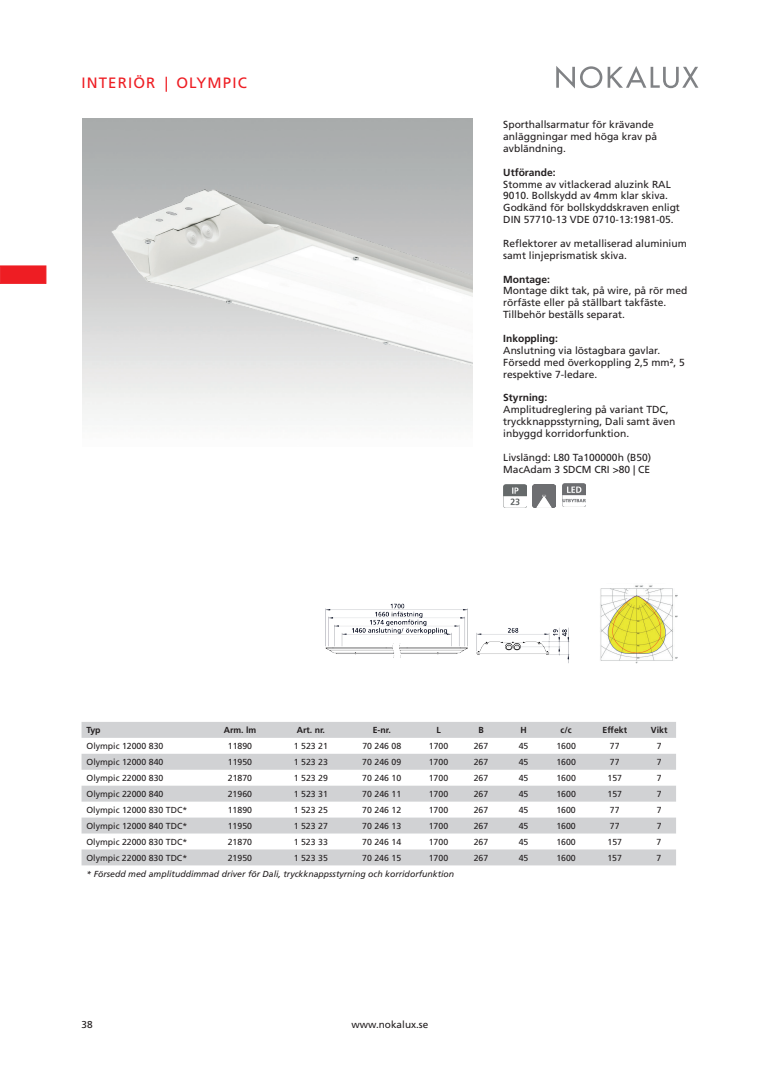
<style>
.page{position:relative;width:780px;height:1088px;background:#fff}
.page>*{position:absolute;margin:0;border:0;box-sizing:border-box;transform-origin:0 0}
.t1{font:15px "Frutiger LT Std";letter-spacing:.075em;color:#ee1d23}
.t2{font:10.25px/11.9px "Frutiger LT Std";color:#231f20}
.t3{font:700 10.25px "Frutiger LT Std";color:#231f20}
.t4{font:10px "Frutiger LT Std";color:#231f20}
.t5{font:8.75px "Frutiger LT Std";color:#231f20}
.t6{font:italic 8.75px "Frutiger LT Std";color:#231f20}
.t7{font:700 8.75px "Frutiger LT Std";color:#231f20}
</style>
<div class="page">
<div style="left:0;top:266px;width:46px;height:17px;background:#ee1d23"></div>
<svg style="left:556px;top:66px;width:142px;height:23px"></svg>
<svg style="left:81px;top:722px;width:595px;height:143px;fill:#d1d2d4"></svg>
<img style="left:600px;top:585px;width:77px;height:79px">
<img style="left:325px;top:603px;width:245px;height:60px">
<img style="left:82px;top:156px;width:390px;height:247px">
<img style="left:503px;top:484px;width:23px;height:23px">
<img style="left:533px;top:484px;width:22px;height:23px">
<img style="left:562px;top:484px;width:23px;height:23px">
<h1 class="t1" style="left:81px;top:74px;width:167px">INTERIÖR | OLYMPIC</h1>
<p class="t2" style="left:503px;top:119px;width:155px">Sporthallsarmatur för krävande anläggningar med höga krav på avbländning.</p>
<p class="t3" style="left:503px;top:166px;width:54px">Utförande:</p>
<p class="t2" style="left:503px;top:178px;width:178px">Stomme av vitlackerad aluzink RAL 9010. Bollskydd av 4mm klar skiva.<br>Godkänd för bollskyddskraven enligt DIN 57710-13 VDE 0710-13:1981-05.</p>
<p class="t2" style="left:503px;top:237px;width:185px">Reflektorer av metalliserad aluminium samt linjeprismatisk skiva.</p>
<p class="t3" style="left:503px;top:273px;width:48px">Montage:</p>
<p class="t2" style="left:503px;top:285px;width:185px">Montage dikt tak, på wire, på rör med rörfäste eller på ställbart takfäste.<br>Tillbehör beställs separat.</p>
<p class="t3" style="left:503px;top:332px;width:56px">Inkoppling:</p>
<p class="t2" style="left:503px;top:344px;width:183px">Anslutning via löstagbara gavlar.<br>Försedd med överkoppling 2,5 mm², 5 respektive 7-ledare.</p>
<p class="t3" style="left:503px;top:392px;width:46px">Styrning:</p>
<p class="t2" style="left:503px;top:404px;width:174px">Amplitudreglering på variant TDC, tryckknappsstyrning, Dali samt även inbyggd korridorfunktion.</p>
<p class="t2" style="left:503px;top:451px;width:149px">Livslängd: L80 Ta100000h (B50)<br>MacAdam 3 SDCM CRI &gt;80 | CE</p>
<p class="t7" style="left:86px;top:725px;width:16px">Typ</p>
<p class="t7" style="left:224px;top:725px;width:34px">Arm. lm</p>
<p class="t7" style="left:297px;top:725px;width:30px">Art. nr.</p>
<p class="t7" style="left:372px;top:725px;width:20px">E-nr.</p>
<p class="t7" style="left:436px;top:725px;width:6px">L</p>
<p class="t7" style="left:478px;top:725px;width:7px">B</p>
<p class="t7" style="left:520px;top:725px;width:8px">H</p>
<p class="t7" style="left:560px;top:725px;width:13px">c/c</p>
<p class="t7" style="left:602px;top:725px;width:26px">Effekt</p>
<p class="t7" style="left:650px;top:725px;width:18px">Vikt</p>
<p class="t5" style="left:86px;top:741px;width:78px">Olympic 12000 830</p>
<p class="t5" style="left:228px;top:741px;width:26px">11890</p>
<p class="t5" style="left:294px;top:741px;width:36px">1 523 21</p>
<p class="t5" style="left:362px;top:741px;width:40px">70 246 08</p>
<p class="t5" style="left:429px;top:741px;width:21px">1700</p>
<p class="t5" style="left:473px;top:741px;width:16px">267</p>
<p class="t5" style="left:518px;top:741px;width:11px">45</p>
<p class="t5" style="left:556px;top:741px;width:21px">1600</p>
<p class="t5" style="left:610px;top:741px;width:11px">77</p>
<p class="t5" style="left:656px;top:741px;width:6px">7</p>
<p class="t5" style="left:86px;top:757px;width:78px">Olympic 12000 840</p>
<p class="t5" style="left:228px;top:757px;width:26px">11950</p>
<p class="t5" style="left:294px;top:757px;width:36px">1 523 23</p>
<p class="t5" style="left:362px;top:757px;width:40px">70 246 09</p>
<p class="t5" style="left:429px;top:757px;width:21px">1700</p>
<p class="t5" style="left:473px;top:757px;width:16px">267</p>
<p class="t5" style="left:518px;top:757px;width:11px">45</p>
<p class="t5" style="left:556px;top:757px;width:21px">1600</p>
<p class="t5" style="left:610px;top:757px;width:11px">77</p>
<p class="t5" style="left:656px;top:757px;width:6px">7</p>
<p class="t5" style="left:86px;top:773px;width:78px">Olympic 22000 830</p>
<p class="t5" style="left:228px;top:773px;width:26px">21870</p>
<p class="t5" style="left:294px;top:773px;width:36px">1 523 29</p>
<p class="t5" style="left:362px;top:773px;width:40px">70 246 10</p>
<p class="t5" style="left:429px;top:773px;width:21px">1700</p>
<p class="t5" style="left:473px;top:773px;width:16px">267</p>
<p class="t5" style="left:518px;top:773px;width:11px">45</p>
<p class="t5" style="left:556px;top:773px;width:21px">1600</p>
<p class="t5" style="left:607px;top:773px;width:16px">157</p>
<p class="t5" style="left:656px;top:773px;width:6px">7</p>
<p class="t5" style="left:86px;top:789px;width:78px">Olympic 22000 840</p>
<p class="t5" style="left:228px;top:789px;width:26px">21960</p>
<p class="t5" style="left:294px;top:789px;width:36px">1 523 31</p>
<p class="t5" style="left:362px;top:789px;width:40px">70 246 11</p>
<p class="t5" style="left:429px;top:789px;width:21px">1700</p>
<p class="t5" style="left:473px;top:789px;width:16px">267</p>
<p class="t5" style="left:518px;top:789px;width:11px">45</p>
<p class="t5" style="left:556px;top:789px;width:21px">1600</p>
<p class="t5" style="left:607px;top:789px;width:16px">157</p>
<p class="t5" style="left:656px;top:789px;width:6px">7</p>
<p class="t5" style="left:86px;top:805px;width:102px">Olympic 12000 830 TDC*</p>
<p class="t5" style="left:228px;top:805px;width:26px">11890</p>
<p class="t5" style="left:294px;top:805px;width:36px">1 523 25</p>
<p class="t5" style="left:362px;top:805px;width:40px">70 246 12</p>
<p class="t5" style="left:429px;top:805px;width:21px">1700</p>
<p class="t5" style="left:473px;top:805px;width:16px">267</p>
<p class="t5" style="left:518px;top:805px;width:11px">45</p>
<p class="t5" style="left:556px;top:805px;width:21px">1600</p>
<p class="t5" style="left:610px;top:805px;width:11px">77</p>
<p class="t5" style="left:656px;top:805px;width:6px">7</p>
<p class="t5" style="left:86px;top:820px;width:102px">Olympic 12000 840 TDC*</p>
<p class="t5" style="left:228px;top:820px;width:26px">11950</p>
<p class="t5" style="left:294px;top:820px;width:36px">1 523 27</p>
<p class="t5" style="left:362px;top:820px;width:40px">70 246 13</p>
<p class="t5" style="left:428px;top:820px;width:21px">1700</p>
<p class="t5" style="left:473px;top:820px;width:16px">267</p>
<p class="t5" style="left:518px;top:820px;width:11px">45</p>
<p class="t5" style="left:556px;top:820px;width:21px">1600</p>
<p class="t5" style="left:610px;top:820px;width:11px">77</p>
<p class="t5" style="left:656px;top:820px;width:6px">7</p>
<p class="t5" style="left:86px;top:836px;width:102px">Olympic 22000 830 TDC*</p>
<p class="t5" style="left:228px;top:836px;width:26px">21870</p>
<p class="t5" style="left:294px;top:836px;width:36px">1 523 33</p>
<p class="t5" style="left:362px;top:836px;width:40px">70 246 14</p>
<p class="t5" style="left:428px;top:836px;width:21px">1700</p>
<p class="t5" style="left:473px;top:836px;width:16px">267</p>
<p class="t5" style="left:518px;top:836px;width:11px">45</p>
<p class="t5" style="left:556px;top:836px;width:21px">1600</p>
<p class="t5" style="left:607px;top:836px;width:16px">157</p>
<p class="t5" style="left:656px;top:836px;width:6px">7</p>
<p class="t5" style="left:86px;top:852px;width:102px">Olympic 22000 830 TDC*</p>
<p class="t5" style="left:228px;top:852px;width:26px">21950</p>
<p class="t5" style="left:294px;top:852px;width:36px">1 523 35</p>
<p class="t5" style="left:362px;top:852px;width:40px">70 246 15</p>
<p class="t5" style="left:428px;top:852px;width:21px">1700</p>
<p class="t5" style="left:473px;top:852px;width:16px">267</p>
<p class="t5" style="left:518px;top:852px;width:11px">45</p>
<p class="t5" style="left:556px;top:852px;width:21px">1600</p>
<p class="t5" style="left:607px;top:852px;width:16px">157</p>
<p class="t5" style="left:656px;top:852px;width:6px">7</p>
<p class="t6" style="left:86px;top:868px;width:369px">* Försedd med amplituddimmad driver för Dali, tryckknappsstyrning och korridorfunktion</p>
<p class="t4" style="left:81px;top:1019px;width:13px">38</p>
<p class="t4" style="left:351px;top:1019px;width:78px">www.nokalux.se</p>
</div>
